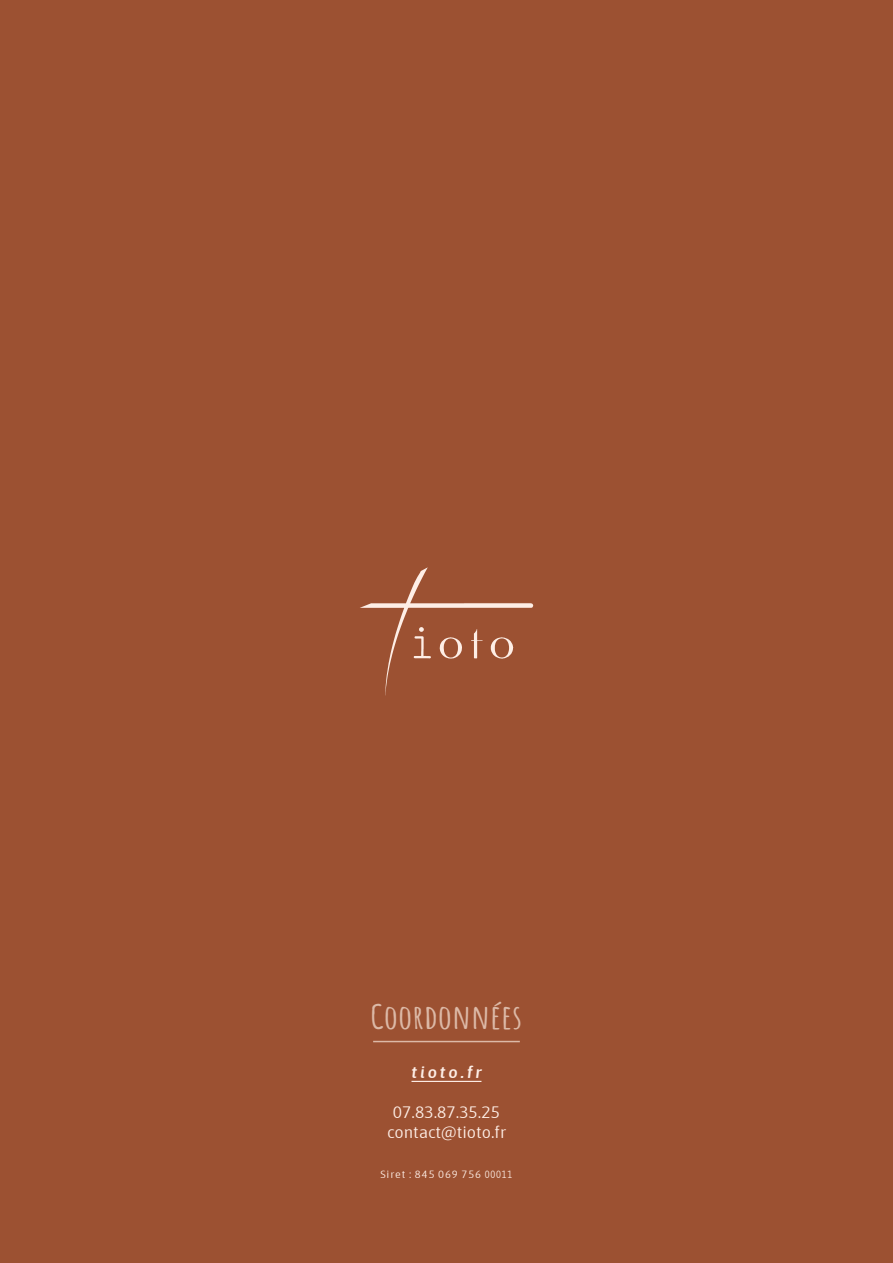
<style>
.page{position:relative;width:893px;height:1263px;background:#9c5132}
.page>*{position:absolute;margin:0;border:0;box-sizing:border-box;transform-origin:0 0}
.t1{font:700 33px "Amatic SC";color:#dcb9a7;scale:1.2 1}
.t2{font:300 16.5px/19.8px "Asap Condensed";color:#feeee6;text-align:center;scale:1.2 1}
.t3{font:italic 500 16.5px "Asap Condensed";letter-spacing:.15em;color:#feeee6;scale:1.2 1}
.t4{font:300 10.5px "Asap Condensed";letter-spacing:.075em;color:#feeee6;scale:1.2 1}
</style>
<div class="page">
<svg style="left:360px;top:567px;width:173px;height:128px"></svg>
<hr style="left:411px;top:1081px;width:70px;height:1px;background:#feeee6">
<hr style="left:373px;top:1041px;width:147px;height:1px;background:#dcb9a7">
<h1 class="t1" style="left:371px;top:991px;width:128px">COORDONNÉES</h1>
<p class="t3" style="left:411px;top:1061px;width:60px">tioto.fr</p>
<p class="t2" style="left:387px;top:1101px;width:101px">07.83.87.35.25 contact@tioto.fr</p>
<p class="t4" style="left:380px;top:1167px;width:112px">Siret : 845 069 756 00011</p>
</div>
